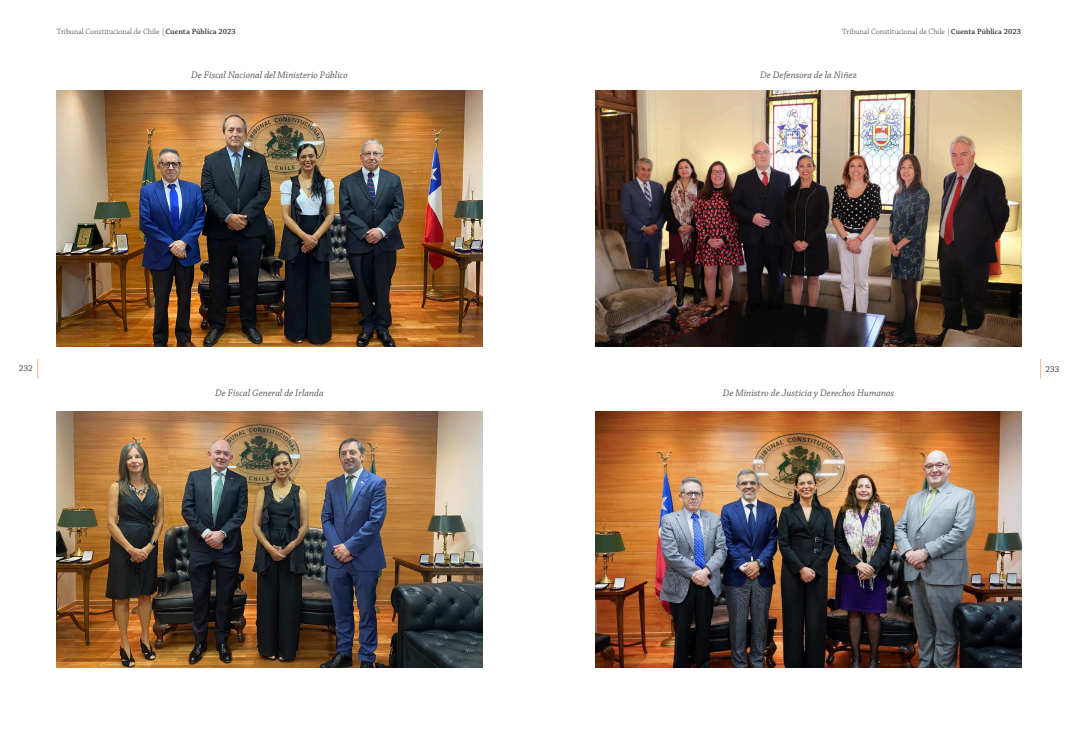
<style>
.page{position:relative;width:1078px;height:738px;background:#fff}
.page>*{position:absolute;margin:0;border:0;box-sizing:border-box;transform-origin:0 0}
.t1{font:italic 10px "Chaparral Pro";color:#57585a}
.t2{font:9px "Chaparral Pro";color:#3e3e3f}
.t3{font:300 8px "Chaparral Pro";color:#3e3e3f}
.s1{font-weight:600}
</style>
<div class="page">
<svg style="left:37px;top:359px;width:1px;height:19px"></svg>
<img style="left:57px;top:91px;width:425px;height:255px">
<img style="left:57px;top:411px;width:425px;height:255px">
<img style="left:595px;top:91px;width:425px;height:255px">
<img style="left:595px;top:411px;width:425px;height:255px">
<p class="t3" style="left:57px;top:28px;width:180px">Tribunal Constitucional de Chile |<span class="s1">Cuenta Pública 2023</span></p>
<p class="t3" style="left:842px;top:28px;width:180px">Tribunal Constitucional de Chile |<span class="s1">Cuenta Pública 2023</span></p>
<p class="t1" style="left:191px;top:70px;width:158px">De Fiscal Nacional del Ministerio Público</p>
<p class="t1" style="left:760px;top:70px;width:98px">De Defensora de la Niñez</p>
<p class="t2" style="left:19px;top:363px;width:16px">232</p>
<p class="t1" style="left:215px;top:387px;width:110px">De Fiscal General de Irlanda</p>
<p class="t1" style="left:722px;top:387px;width:173px">De Ministro de Justicia y Derechos Humanos</p>
<p class="t2" style="left:1045px;top:364px;width:16px">233</p>
</div>
